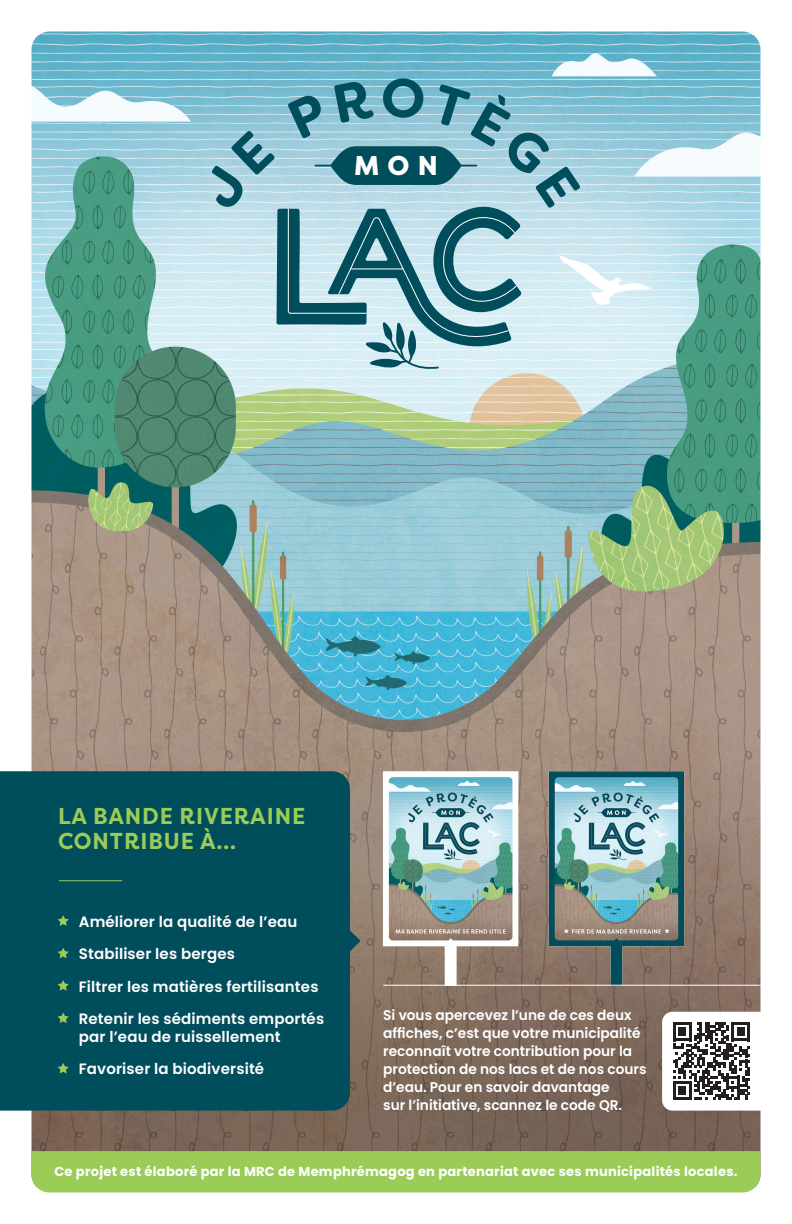
<style>
.page{position:relative;width:792px;height:1224px;background:#fff}
.page>*{position:absolute;margin:0;border:0;box-sizing:border-box;transform-origin:0 0}
.t1{font:800 27.2px "Filson Pro";color:#fff}
.t2{font:700 23px/25px "Filson Pro";letter-spacing:.04em;color:#9bcc58;scale:.96 1}
.t3{font:600 15px/18px "Poppins";letter-spacing:.01em;color:#fff}
.t4{font:600 14px/18px "Poppins";color:#fff}
.t5{font:700 13px "Poppins";letter-spacing:.02em;color:#fff}
</style>
<div class="page">
<img style="left:32px;top:32px;width:728px;height:1119px">
<div style="left:32px;top:1151px;width:728px;height:41px;background:#9bcc58"></div>
<div style="left:0;top:771px;width:350px;height:340px;background:#004d5c"></div>
<svg style="left:212px;top:78px;width:368px;height:291px;background:#90bbc7"></svg>
<svg style="left:58px;top:915px;width:11px;height:11px"></svg>
<svg style="left:58px;top:948px;width:11px;height:10px"></svg>
<svg style="left:58px;top:980px;width:11px;height:11px"></svg>
<svg style="left:58px;top:1013px;width:11px;height:10px"></svg>
<svg style="left:58px;top:1063px;width:11px;height:10px"></svg>
<hr style="left:59px;top:880px;width:63px;height:1px;background:#9bcc58">
<svg style="left:662px;top:1012px;width:99px;height:99px"></svg>
<img style="left:303px;top:736px;width:458px;height:250px">
<hr style="left:383px;top:985px;width:383px;height:1px;background:#fff">
<svg style="left:348px;top:929px;width:12px;height:24px"></svg>
<p class="t1" style="left:354px;top:149px;width:85px">MON</p>
<p class="t2" style="left:58px;top:804px;width:259px">LA BANDE RIVERAINE<br>CONTRIBUE À…</p>
<p class="t3" style="left:79px;top:913px;width:220px">Améliorer la qualité de l’eau</p>
<p class="t3" style="left:79px;top:945px;width:158px">Stabiliser les berges</p>
<p class="t3" style="left:79px;top:977px;width:241px">Filtrer les matières fertilisantes</p>
<p class="t3" style="left:79px;top:1010px;width:247px">Retenir les sédiments emportés par l’eau de ruissellement</p>
<p class="t3" style="left:79px;top:1060px;width:187px">Favoriser la biodiversité</p>
<p class="t4" style="left:383px;top:1007px;width:265px">Si vous apercevez l’une de ces deux affiches, c’est que votre municipalité reconnaît votre contribution pour la protection de nos lacs et de nos cours d’eau. Pour en savoir davantage<br>sur l’initiative, scannez le code QR.</p>
<p class="t5" style="left:54px;top:1164px;width:685px">Ce projet est élaboré par la MRC de Memphrémagog en partenariat avec ses municipalités locales.</p>
</div>
